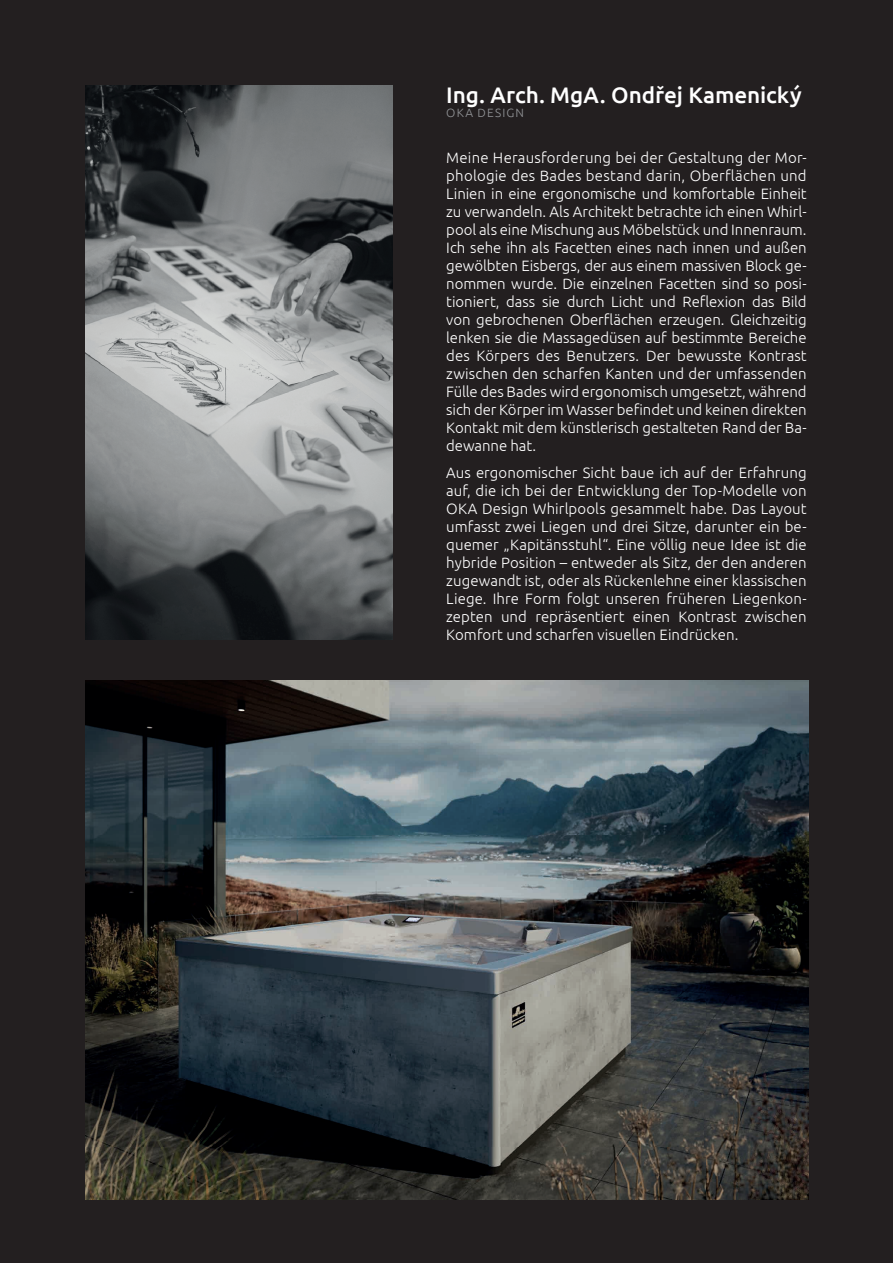
<style>
.page{position:relative;width:893px;height:1263px;background:#231f20}
.page>*{position:absolute;margin:0;border:0;box-sizing:border-box;transform-origin:0 0}
.t1{font:500 22.5px "Ubuntu";color:#fff}
.t2{font:300 15px/18px "Ubuntu";color:#fff;text-align:justify}
.t3{font:300 12px "Ubuntu";letter-spacing:.09em;color:#939598}
</style>
<div class="page">
<img style="left:85px;top:680px;width:723px;height:519px">
<img style="left:85px;top:85px;width:308px;height:555px">
<h1 class="t1" style="left:446px;top:80px;width:357px">Ing. Arch. MgA. Ondřej Kamenický</h1>
<p class="t3" style="left:446px;top:105px;width:79px">OKA DESIGN</p>
<p class="t2" style="left:446px;top:148px;width:362px">Meine Herausforderung bei der Gestaltung der Mor&shy;phologie des Bades bestand darin, Oberflächen und Linien in eine ergonomische und komfortable Einheit zu verwandeln. Als Architekt betrachte ich einen Whirl&shy;pool als eine Mischung aus Möbelstück und Innenraum.<br>Ich sehe ihn als Facetten eines nach innen und außen gewölbten Eisbergs, der aus einem massiven Block ge&shy;nommen wurde. Die einzelnen Facetten sind so posi&shy;tioniert, dass sie durch Licht und Reflexion das Bild von gebrochenen Oberflächen erzeugen. Gleichzeitig lenken sie die Massagedüsen auf bestimmte Bereiche des Körpers des Benutzers. Der bewusste Kontrast zwischen den scharfen Kanten und der umfassenden Fülle des Bades wird ergonomisch umgesetzt, während sich der Körper im Wasser befindet und keinen direkten Kontakt mit dem künstlerisch gestalteten Rand der Ba&shy;dewanne hat.</p>
<p class="t2" style="left:446px;top:463px;width:362px">Aus ergonomischer Sicht baue ich auf der Erfahrung auf, die ich bei der Entwicklung der Top-Modelle von OKA Design Whirlpools gesammelt habe. Das Layout umfasst zwei Liegen und drei Sitze, darunter ein be&shy;quemer „Kapitänsstuhl“. Eine völlig neue Idee ist die hybride Position – entweder als Sitz, der den anderen zugewandt ist, oder als Rückenlehne einer klassischen Liege. Ihre Form folgt unseren früheren Liegenkon&shy;zepten und repräsentiert einen Kontrast zwischen Komfort und scharfen visuellen Eindrücken.</p>
</div>
